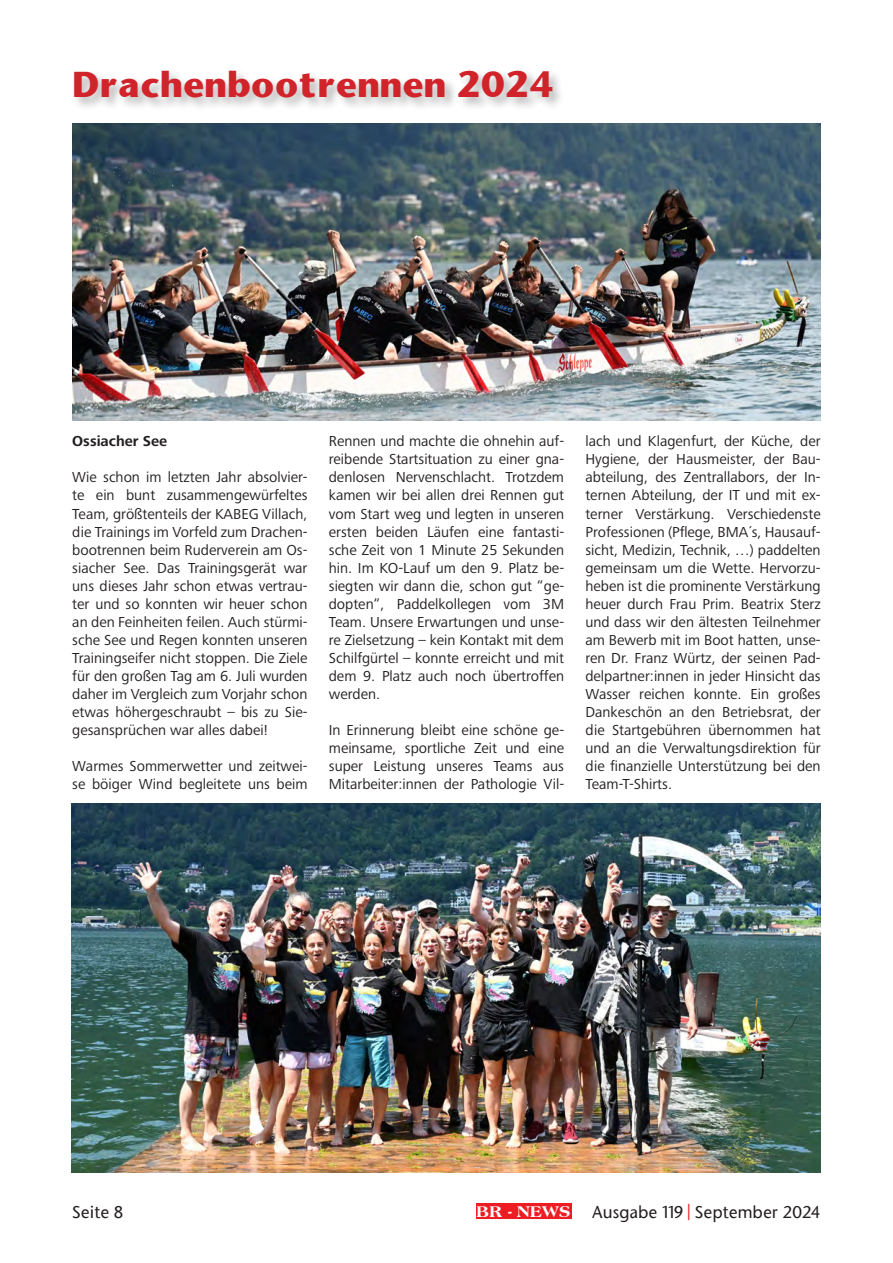
<style>
.page{position:relative;width:893px;height:1263px;background:#fff}
.page>*{position:absolute;margin:0;border:0;box-sizing:border-box;transform-origin:0 0}
.Überschrift_12{font:700 33.6px "Stone Sans";color:#d1232a}
.t1{font:800 16.65px "Americana BT";letter-spacing:.02em;color:#fff}
.t2{font:500 16.5px "Stone Sans";letter-spacing:.005em;color:#231f20}
.Fließtext_Regular{font:15px/18px "Frutiger Next Pro";color:#231f20;text-align:justify}
.Fließtext_Regular-2{font:700 15px "Frutiger Next Pro";color:#231f20}
.s1{color:#ee1d23}
</style>
<div class="page">
<div style="left:476px;top:1203px;width:95px;height:15px;background:#ee1d23"></div>
<div style="left:72px;top:69px;width:494px;height:43px;background:#231f20;opacity:.3"></div>
<img style="left:72px;top:123px;width:749px;height:297px">
<img style="left:72px;top:804px;width:749px;height:368px">
<p class="Überschrift_12" style="left:72px;top:62px;width:483px">Drachenbootrennen 2024</p>
<p class="Fließtext_Regular-2" style="left:72px;top:433px;width:97px">Ossiacher See</p>
<p class="Fließtext_Regular" style="left:72px;top:468px;width:237px">Wie schon im letzten Jahr absolvier&shy;te ein bunt zusammengewürfeltes Team, größtenteils der KABEG Villach, die Trainings im Vorfeld zum Drachen&shy;bootrennen beim Ruderverein am Os&shy;siacher See. Das Trainingsgerät war uns dieses Jahr schon etwas vertrau&shy;ter und so konnten wir heuer schon an den Feinheiten feilen. Auch stürmi&shy;sche See und Regen konnten unseren Trainingseifer nicht stoppen. Die Ziele für den großen Tag am 6. Juli wurden daher im Vergleich zum Vorjahr schon etwas höhergeschraubt – bis zu Sie&shy;gesansprüchen war alles dabei!</p>
<p class="Fließtext_Regular" style="left:72px;top:756px;width:237px">Warmes Sommerwetter und zeitwei&shy;se böiger Wind begleitete uns beim</p>
<p class="Fließtext_Regular" style="left:329px;top:432px;width:237px">Rennen und machte die ohnehin auf&shy;reibende Startsituation zu einer gna&shy;denlosen Nervenschlacht. Trotzdem kamen wir bei allen drei Rennen gut vom Start weg und legten in unseren ersten beiden Läufen eine fantasti&shy;sche Zeit von 1 Minute 25 Sekunden hin. Im KO-Lauf um den 9. Platz be&shy;siegten wir dann die, schon gut “ge&shy;dopten“, Paddelkollegen vom 3M Team. Unsere Erwartungen und unse&shy;re Zielsetzung – kein Kontakt mit dem Schilfgürtel – konnte erreicht und mit dem 9. Platz auch noch übertroffen werden.</p>
<p class="Fließtext_Regular" style="left:329px;top:720px;width:237px">In Erinnerung bleibt eine schöne ge&shy;meinsame, sportliche Zeit und eine super Leistung unseres Teams aus Mitarbeiter:innen der Pathologie Vil-</p>
<p class="Fließtext_Regular" style="left:585px;top:432px;width:237px">lach und Klagenfurt, der Küche, der Hygiene, der Hausmeister, der Bau&shy;abteilung, des Zentrallabors, der In&shy;ternen Abteilung, der IT und mit ex&shy;terner Verstärkung. Verschiedenste Professionen (Pflege, BMA´s, Hausauf&shy;sicht, Medizin, Technik, …) paddelten gemeinsam um die Wette. Hervorzu&shy;heben ist die prominente Verstärkung heuer durch Frau Prim. Beatrix Sterz und dass wir den ältesten Teilnehmer am Bewerb mit im Boot hatten, unse&shy;ren Dr. Franz Würtz, der seinen Pad&shy;delpartner:innen in jeder Hinsicht das Wasser reichen konnte. Ein großes Dankeschön an den Betriebsrat, der die Startgebühren übernommen hat und an die Verwaltungsdirektion für die finanzielle Unterstützung bei den Team-T-Shirts.</p>
<p class="t2" style="left:72px;top:1201px;width:53px">Seite 8</p>
<p class="t1" style="left:476px;top:1201px;width:96px">BR - NEWS</p>
<p class="t2" style="left:592px;top:1201px;width:230px">Ausgabe 119 <span class="s1">|</span> September 2024</p>
</div>
